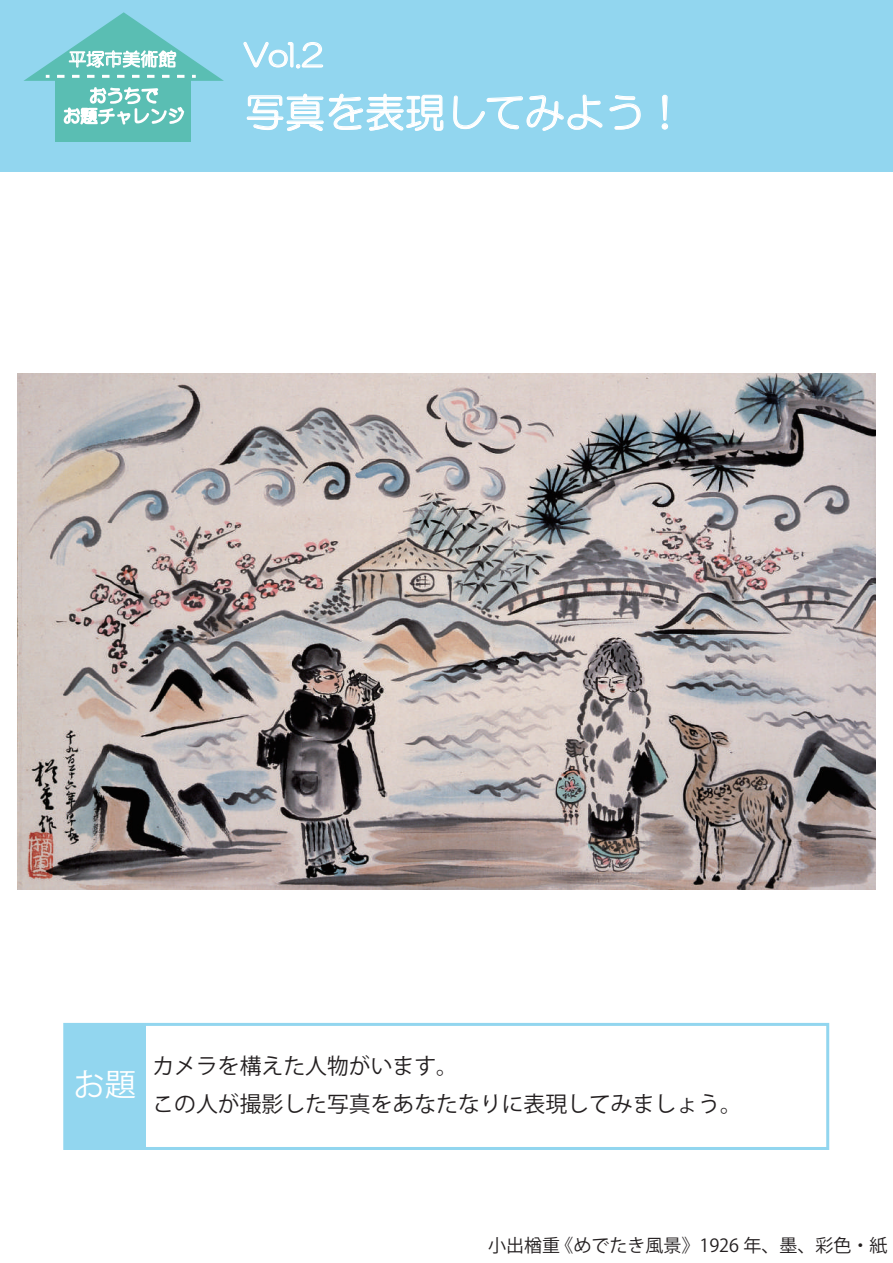
<style>
.page{position:relative;width:893px;height:1263px;background:#fff}
.page>*{position:absolute;margin:0;border:0;box-sizing:border-box;transform-origin:0 0}
.t1{font:40.05px "HG Maru Gothic MPRO";color:#fff}
.t2{font:31.35px "Koz Go Pro Regular 90 ms RKSJ H";color:#fff}
.t3{font:30.45px "HG Maru Gothic MPRO";color:#fff}
.t4{font:21.9px/38.2px "Koz Go Pro Regular 90 ms RKSJ H";color:#231f20}
.t5{font:18px "Koz Go Pro Regular 90 ms RKSJ H";color:#231f20}
</style>
<div class="page">
<div style="left:0;top:0;width:893px;height:172px;background:#92d6ef"></div>
<img style="left:17px;top:373px;width:859px;height:516px">
<div style="left:63px;top:1023px;width:766px;height:127px;border:3px solid #92d6ef"></div>
<div style="left:65px;top:1023px;width:81px;height:125px;background:#92d6ef"></div>
<div style="left:55px;top:60px;width:136px;height:82px;background:#5abeb3"></div>
<svg style="left:24px;top:12px;width:200px;height:113px"></svg>
<svg style="left:243px;top:42px;width:81px;height:27px"></svg>
<svg style="left:246px;top:93px;width:198px;height:38px"></svg>
<svg style="left:453px;top:95px;width:150px;height:36px"></svg>
<svg style="left:609px;top:95px;width:32px;height:35px"></svg>
<svg style="left:661px;top:94px;width:7px;height:36px"></svg>
<h3 class="t3" style="left:244px;top:39px;width:82px">Vol.2</h3>
<h1 class="t1" style="left:245px;top:92px;width:441px">写真を表現してみよう！</h1>
<h2 class="t2" style="left:74px;top:1067px;width:64px">お題</h2>
<p class="t4" style="left:152px;top:1047px;width:591px">カメラを構えた人物がいます。<br>この人が撮影した写真をあなたなりに表現してみましょう。</p>
<p class="t5" style="left:488px;top:1236px;width:401px">小出楢重 《めでたき風景》1926 年、墨、彩色・紙</p>
</div>
